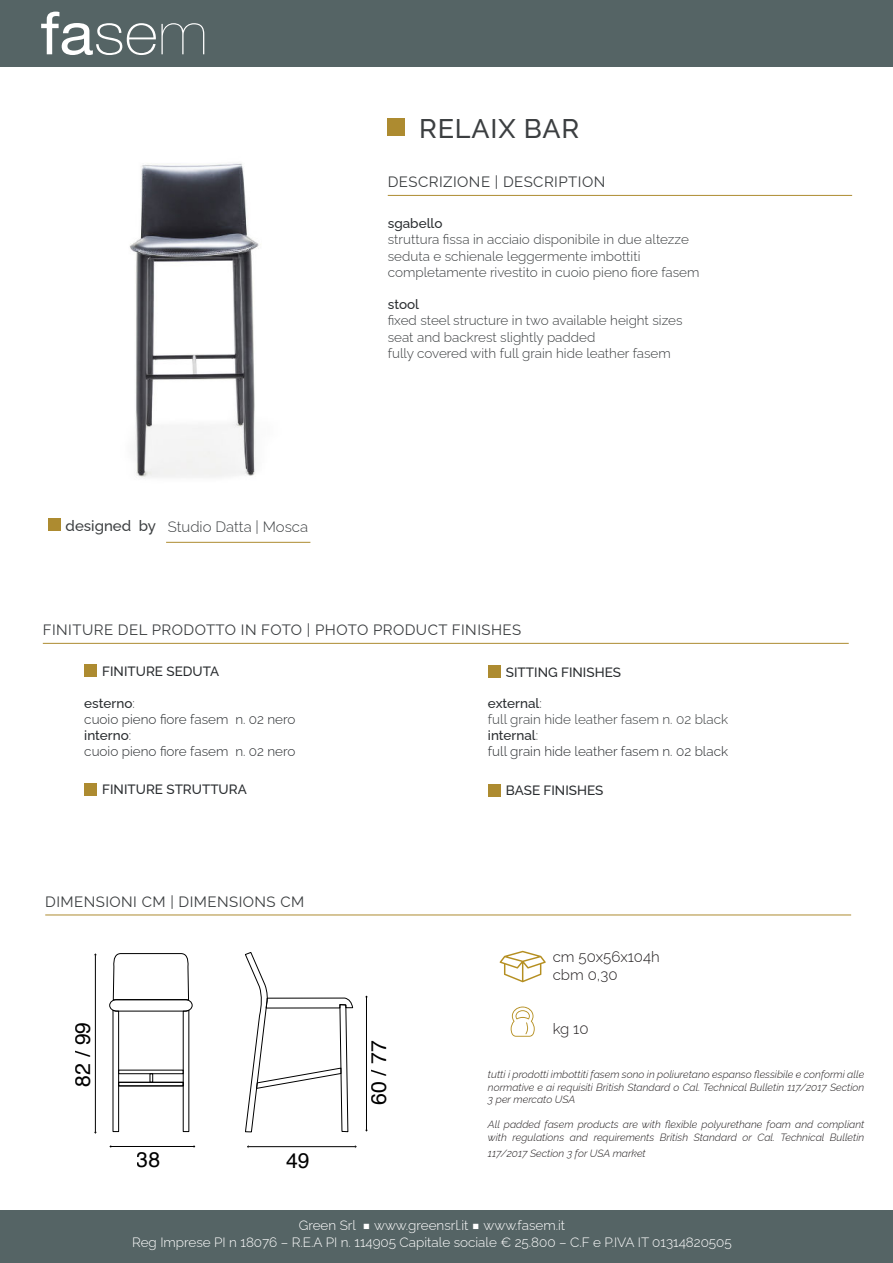
<style>
.page{position:relative;width:893px;height:1263px;background:#fff}
.page>*{position:absolute;margin:0;border:0;box-sizing:border-box;transform-origin:0 0}
.t1{font:500 27px "Raleway";letter-spacing:.03em;color:#3c3f41}
.t2{font:21.15px "Helvetica";color:#000}
.t3{font:15px "Raleway";letter-spacing:.03em;color:#3c3f41}
.t4{font:300 15px/18px "Raleway";color:#231f20}
.t5{font:300 15px "Raleway";color:#3c3f41}
.t6{font:500 15px "Raleway";color:#3c3f41}
.t7{font:300 13.5px/16.2px "Raleway";color:#3c3f41}
.t8{font:300 13.5px/16.2px "Raleway";color:#292c2f}
.t9{font:300 13.5px/16.2px "Raleway";color:#fff;text-align:center}
.t10{font:500 13.5px "Raleway";color:#292c2f}
.t11{font:italic 300 10.5px/12.6px "Raleway";color:#231f20;text-align:justify}
.s1{font-weight:500}
.s2{color:#3c3f41}
.s3{font-family:"Montserrat Alternates";font-weight:400}
</style>
<div class="page">
<div style="left:0;top:0;width:893px;height:67px;background:#556465"></div>
<svg style="left:41px;top:12px;width:163px;height:43px"></svg>
<div style="left:0;top:1210px;width:893px;height:53px;background:#556465"></div>
<div style="left:388px;top:118px;width:17px;height:17px;background:#ad8b30"></div>
<hr style="left:388px;top:195px;width:464px;height:1px;background:#ad8b30">
<hr style="left:43px;top:643px;width:806px;height:1px;background:#ad8b30">
<div style="left:84px;top:664px;width:13px;height:13px;background:#ad8b30"></div>
<div style="left:84px;top:783px;width:13px;height:13px;background:#ad8b30"></div>
<hr style="left:45px;top:914px;width:806px;height:1px;background:#ad8b30">
<div style="left:48px;top:519px;width:12px;height:12px;background:#ad8b30"></div>
<div style="left:488px;top:665px;width:13px;height:13px;background:#ad8b30"></div>
<div style="left:488px;top:784px;width:13px;height:13px;background:#ad8b30"></div>
<img style="left:129px;top:163px;width:130px;height:315px">
<hr style="left:110px;top:1146px;width:85px;height:1px;background:#000">
<hr style="left:247px;top:1146px;width:109px;height:1px;background:#000">
<hr style="left:95px;top:954px;width:1px;height:179px;background:#000">
<hr style="left:366px;top:996px;width:1px;height:135px;background:#000">
<svg style="left:245px;top:952px;width:108px;height:180px"></svg>
<svg style="left:109px;top:953px;width:84px;height:179px"></svg>
<div style="left:118px;top:1070px;width:66px;height:4px;border:1px solid #000"></div>
<div style="left:118px;top:1082px;width:66px;height:4px;border:1px solid #000"></div>
<hr style="left:166px;top:542px;width:144px;height:1px;background:#ad8b30">
<svg style="left:511px;top:1006px;width:24px;height:31px"></svg>
<svg style="left:500px;top:951px;width:46px;height:31px"></svg>
<h1 class="t1" style="left:419px;top:118px;width:161px">RELAIX BAR</h1>
<h3 class="t3" style="left:388px;top:176px;width:219px">DESCRIZIONE | DESCRIPTION</h3>
<h3 class="t6" style="left:66px;top:520px;width:92px">designed by</h3>
<h3 class="t5" style="left:168px;top:515px;width:142px">Studio Datta | Mosca</h3>
<p class="t10" style="left:388px;top:218px;width:56px">sgabello</p>
<p class="t7" style="left:388px;top:230px;width:313px">struttura fissa in acciaio disponibile in due altezze seduta e schienale leggermente imbottiti completamente rivestito in cuoio pieno fiore fasem</p>
<p class="t10" style="left:388px;top:299px;width:33px">stool</p>
<p class="t7" style="left:388px;top:311px;width:296px">fixed steel structure in two available height sizes seat and backrest slightly padded<br>fully covered with full grain hide leather fasem</p>
<h3 class="t3" style="left:43px;top:624px;width:480px">FINITURE DEL PRODOTTO IN FOTO | PHOTO PRODUCT FINISHES</h3>
<p class="t10" style="left:102px;top:666px;width:118px">FINITURE SEDUTA</p>
<p class="t10" style="left:506px;top:667px;width:117px">SITTING FINISHES</p>
<p class="t8" style="left:84px;top:695px;width:213px"><span class="s1">esterno</span>:<br>cuoio pieno fiore fasem n. 02 nero <span class="s1">interno</span>:<br>cuoio pieno fiore fasem n. 02 nero</p>
<p class="t8" style="left:488px;top:695px;width:242px"><span class="s1">external</span>:<br><span class="s2">full grain hide leather fasem n. 02 black </span><span class="s1">internal</span>:<br>full grain hide leather fasem n. 02 black</p>
<p class="t10" style="left:102px;top:784px;width:146px">FINITURE STRUTTURA</p>
<h3 class="t3" style="left:45px;top:895px;width:261px">DIMENSIONI CM | DIMENSIONS CM</h3>
<h2 class="t2" style="left:71px;top:1087px;width:66px;rotate:-90deg">82 / 99</h2>
<h2 class="t2" style="left:137px;top:1147px;width:25px">38</h2>
<h2 class="t2" style="left:286px;top:1148px;width:25px">49</h2>
<h2 class="t2" style="left:367px;top:1105px;width:66px;rotate:-90deg">60 / 77</h2>
<p class="t10" style="left:506px;top:785px;width:99px">BASE FINISHES</p>
<h3 class="t4" style="left:553px;top:946px;width:109px">cm 50x56x104h cbm 0,30</h3>
<h3 class="t4" style="left:553px;top:1018px;width:37px">kg 10</h3>
<p class="t11" style="left:488px;top:1067px;width:378px">tutti i prodotti imbottiti fasem sono in poliuretano espanso flessibile e conformi alle normative e ai requisiti British Standard o Cal. Technical Bulletin 117/2017 Section 3 per mercato USA</p>
<p class="t11" style="left:488px;top:1117px;width:378px">All padded fasem products are with flexible polyurethane foam and compliant with regulations and requirements British Standard or Cal. Technical Bulletin</p>
<p class="t11" style="left:488px;top:1146px;width:159px">117/2017 Section 3 for USA market</p>
<p class="t9" style="left:132px;top:1219px;width:601px">Green Srl <span class="s3">■</span> www.greensrl.it <span class="s3">■</span> www.fasem.it<br>Reg Imprese PI n 18076 – R.E.A PI n. 114905 Capitale sociale € 25.800 – C.F e P.IVA IT 01314820505</p>
</div>
